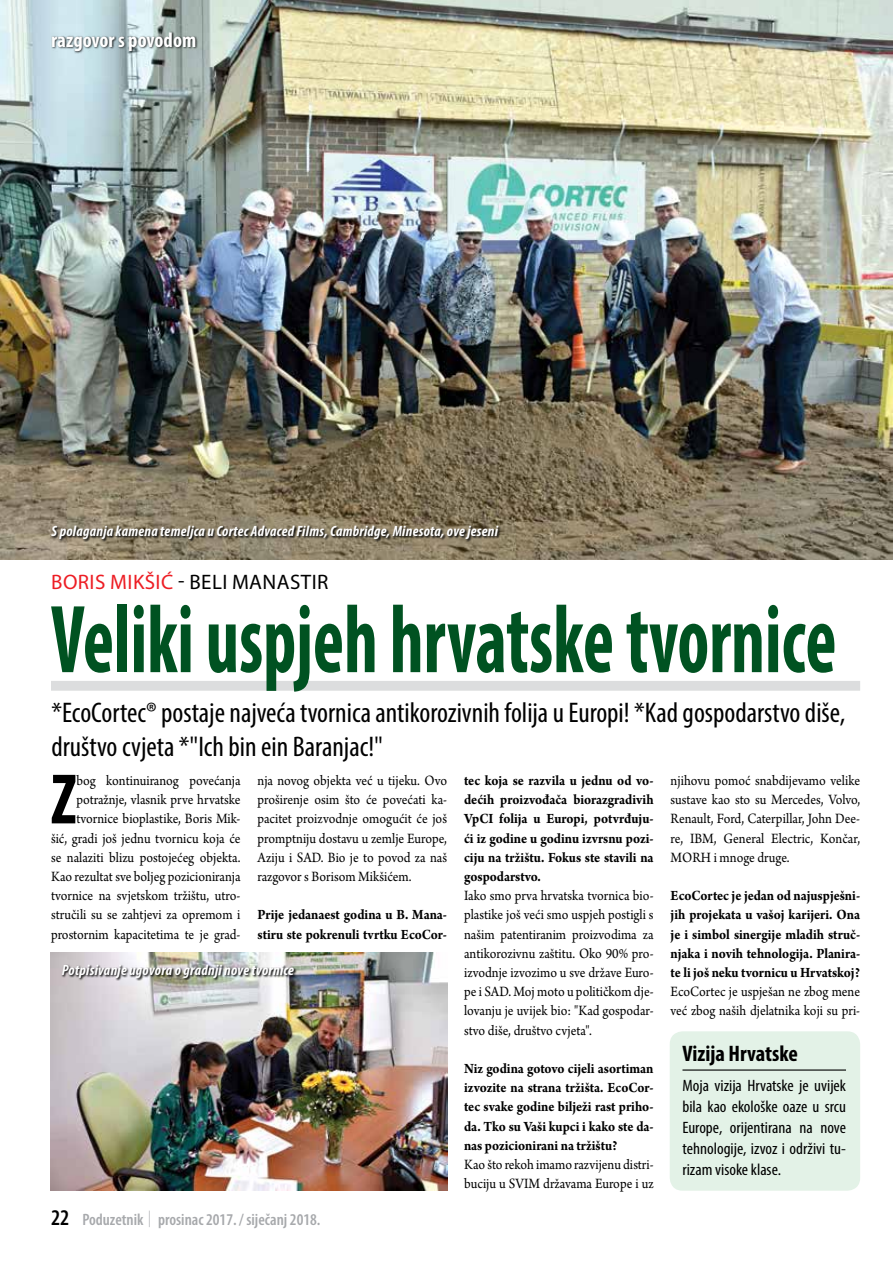
<style>
.page{position:relative;width:893px;height:1263px;background:#fff}
.page>*{position:absolute;margin:0;border:0;box-sizing:border-box;transform-origin:0 0}
.t1{font:700 condensed 97.5px "Myriad Pro";color:#005221;scale:.76 1}
.t2{font:700 condensed 72px "Myriad Pro";color:#000;scale:.91 1}
.t3{font:condensed 28.5px/34.2px "Myriad Pro";color:#000}
.t4{font:700 condensed 22.5px "Myriad Pro";color:#000}
.t5{font:21px "Myriad Pro";letter-spacing:.02em;color:#000}
.t6{font:700 condensed 21px "Myriad Pro";color:#fff}
.t7{font:condensed 16.5px/21px "Myriad Pro";color:#000;text-align:justify;scale:1.05 1}
.t8{font:600 condensed 16.5px "Myriad Pro";color:#a7a9ac}
.t9{font:15px/19.2px "Arno Pro";color:#000;text-align:justify;scale:.91 1}
.t10{font:700 15px/19.2px "Arno Pro";letter-spacing:-.005em;color:#000;text-align:justify;scale:.91 1}
.t11{font:italic 700 condensed 15px "Myriad Pro";letter-spacing:.015em;color:#fff}
.s1{color:#ed1d24}
.s2{font-size:22.5px;color:#000}
</style>
<div class="page">
<img style="left:0;top:0;width:893px;height:560px">
<img style="left:50px;top:953px;width:397px;height:238px">
<svg style="left:51px;top:525px;width:451px;height:17px;background:#6a614f"></svg>
<svg style="left:61px;top:964px;width:236px;height:17px;background:#969693"></svg>
<div style="left:51px;top:681px;width:809px;height:10px;background:#dcddde"></div>
<div style="left:51px;top:32px;width:148px;height:22px;background:#000;opacity:.85"></div>
<div style="left:670px;top:1031px;width:190px;height:160px;background:#e3f2e7;border-radius:13px"></div>
<hr style="left:682px;top:1069px;width:164px;height:1px;background:#000">
<h3 class="t6" style="left:51px;top:26px;width:147px">razgovor s povodom</h3>
<p class="t11" style="left:52px;top:522px;width:448px">S polaganja kamena temeljca u Cortec Advaced Films, Cambridge, Minesota, ove jeseni</p>
<h3 class="t5" style="left:51px;top:569px;width:279px"><span class="s1">BORIS MIKŠIĆ</span> - BELI MANASTIR</h3>
<h1 class="t1" style="left:51px;top:579px;width:1035px">Veliki uspjeh hrvatske tvornice</h1>
<h3 class="t3" style="left:52px;top:695px;width:795px">*EcoCortec® postaje najveća tvornica antikorozivnih folija u Europi! *Kad gospodarstvo diše, društvo cvjeta *"Ich bin ein Baranjac!"</h3>
<p class="t9" style="left:51px;top:772px;width:210px;text-align:right">bog kontinuiranog povećanja potražnje, vlasnik prve hrvatske tvornice bioplastike, Boris Mik-<br>šić, gradi još jednu tvornicu koja će se nalaziti blizu postojećeg objekta.<br>Kao rezultat sve boljeg pozicioniranja tvornice na svjetskom tržištu, utro&shy;stručili su se zahtjevi za opremom i prostornim kapacitetima te je grad-</p>
<p class="t9" style="left:258px;top:772px;width:210px">nja novog objekta već u tijeku. Ovo proširenje osim što će povećati ka&shy;pacitet proizvodnje omogućit će još promptniju dostavu u zemlje Europe, Aziju i SAD. Bio je to povod za naš razgovor s Borisom Mikšićem.</p>
<h2 class="t2" style="left:51px;top:754px;width:29px">Z</h2>
<p class="t10" style="left:258px;top:906px;width:210px">Prije jedanaest godina u B. Mana&shy;stiru ste pokrenuli tvrtku EcoCor-</p>
<p class="t11" style="left:62px;top:961px;width:234px">Potpisivanje ugovora o gradnji nove tvornice</p>
<p class="t8" style="left:51px;top:1210px;width:271px"><span class="s2">22</span> Poduzetnik | prosinac 2017. / siječanj 2018.</p>
<p class="t10" style="left:464px;top:772px;width:210px">tec koja se razvila u jednu od vo&shy;dećih proizvođača biorazgradivih VpCI folija u Europi, potvrđuju&shy;ći iz godine u godinu izvrsnu pozi&shy;ciju na tržištu. Fokus ste stavili na gospodarstvo.</p>
<p class="t9" style="left:464px;top:887px;width:210px">Iako smo prva hrvatska tvornica bio&shy;plastike još veći smo uspjeh postigli s našim patentiranim proizvodima za antikorozivnu zaštitu. Oko 90% pro&shy;izvodnje izvozimo u sve države Euro&shy;pe i SAD. Moj moto u političkom dje&shy;lovanju je uvijek bio: "Kad gospodar&shy;stvo diše, društvo cvjeta".</p>
<p class="t10" style="left:464px;top:1060px;width:210px">Niz godina gotovo cijeli asortiman izvozite na strana tržišta. EcoCor&shy;tec svake godine bilježi rast priho&shy;da. Tko su Vaši kupci i kako ste da&shy;nas pozicionirani na tržištu?</p>
<p class="t9" style="left:464px;top:1156px;width:210px">Kao što rekoh imamo razvijenu distri&shy;buciju u SVIM državama Europe i uz</p>
<p class="t9" style="left:671px;top:772px;width:210px">njihovu pomoć snabdijevamo velike sustave kao sto su Mercedes, Volvo, Renault, Ford, Caterpillar, John Dee&shy;re, IBM, General Electric, Končar, MORH i mnoge druge.</p>
<p class="t10" style="left:671px;top:887px;width:210px">EcoCortec je jedan od najuspješni&shy;jih projekata u vašoj karijeri. Ona je i simbol sinergije mladih struč&shy;njaka i novih tehnologija. Planira&shy;te li još neku tvornicu u Hrvatskoj?</p>
<p class="t9" style="left:671px;top:983px;width:210px">EcoCortec je uspješan ne zbog mene već zbog naših djelatnika koji su pri-</p>
<h3 class="t4" style="left:682px;top:1039px;width:117px">Vizija Hrvatske</h3>
<p class="t7" style="left:682px;top:1074px;width:157px">Moja vizija Hrvatske je uvijek bila kao ekološke oaze u srcu Europe, orijentirana na nove tehnologije, izvoz i održivi tu&shy;rizam visoke klase.</p>
</div>
